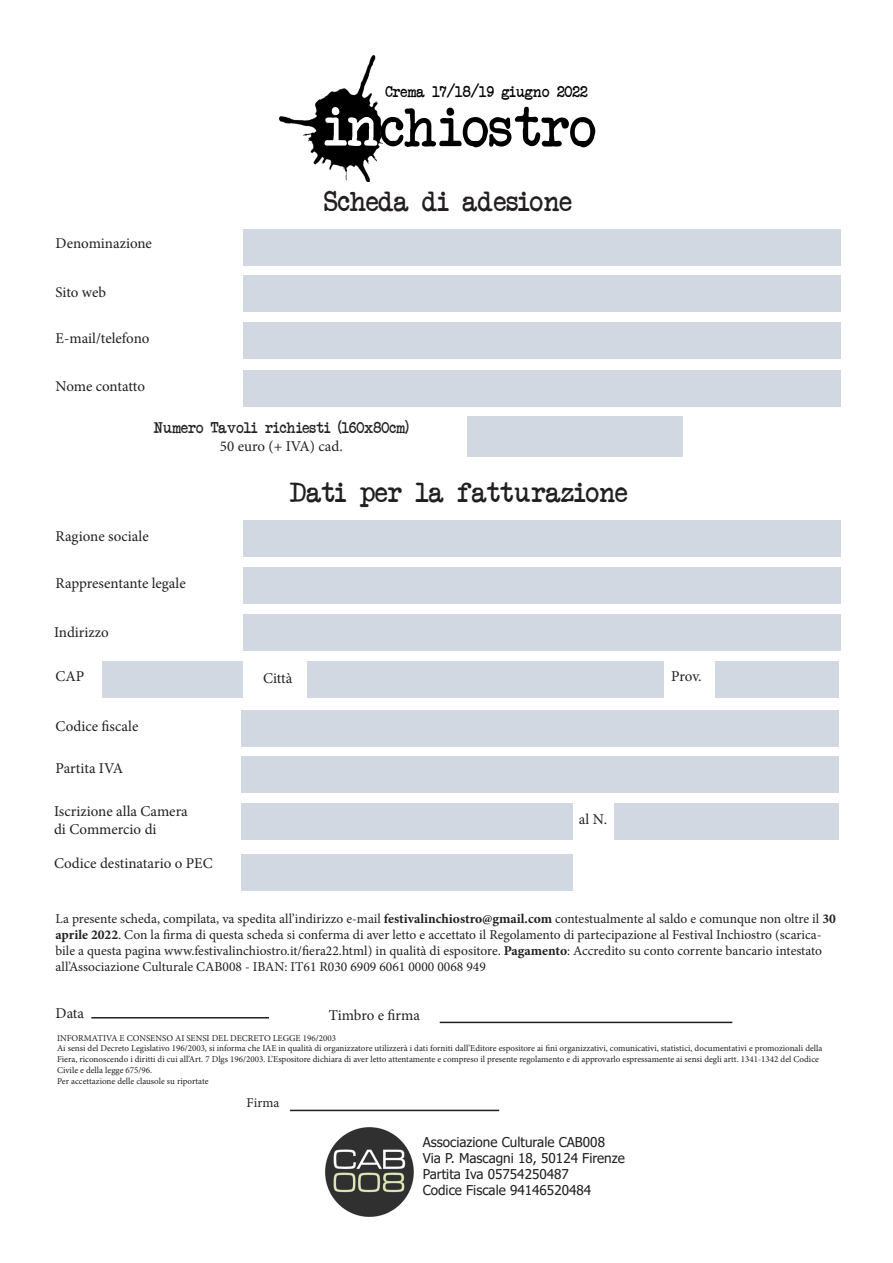
<style>
.page{position:relative;width:893px;height:1263px;background:#fff}
.page>*{position:absolute;margin:0;border:0;box-sizing:border-box;transform-origin:0 0}
.t1{font:54px "Another Typewriter";color:#000}
.t2{font:27px "Another Typewriter";color:#231f20}
.t3{font:15px "Minion Pro";color:#231f20}
.t4{font:15px "Another Typewriter";color:#231f20}
.t5{font:15px "Another Typewriter";color:#000}
.t6{font:13.5px/16.2px "Minion Pro";color:#231f20}
.t7{font:13.5px "Tahoma";color:#231f20}
.t8{font:9px/10.8px "Minion Pro";color:#231f20}
.s1{color:#fff}
.s2{font-weight:700}
</style>
<div class="page">
<img style="left:279px;top:56px;width:104px;height:126px">
<div style="left:243px;top:229px;width:597px;height:37px;background:#d2d8e2"></div>
<div style="left:241px;top:803px;width:332px;height:36px;background:#d2d8e2"></div>
<div style="left:243px;top:276px;width:597px;height:36px;background:#d2d8e2"></div>
<div style="left:243px;top:322px;width:597px;height:37px;background:#d2d8e2"></div>
<div style="left:243px;top:370px;width:597px;height:36px;background:#d2d8e2"></div>
<div style="left:243px;top:520px;width:597px;height:37px;background:#d2d8e2"></div>
<div style="left:243px;top:567px;width:597px;height:37px;background:#d2d8e2"></div>
<div style="left:243px;top:614px;width:597px;height:37px;background:#d2d8e2"></div>
<div style="left:103px;top:661px;width:140px;height:37px;background:#d2d8e2"></div>
<div style="left:307px;top:661px;width:357px;height:37px;background:#d2d8e2"></div>
<div style="left:715px;top:661px;width:124px;height:37px;background:#d2d8e2"></div>
<div style="left:241px;top:710px;width:598px;height:36px;background:#d2d8e2"></div>
<div style="left:241px;top:756px;width:598px;height:37px;background:#d2d8e2"></div>
<div style="left:614px;top:803px;width:225px;height:36px;background:#d2d8e2"></div>
<div style="left:468px;top:416px;width:215px;height:41px;background:#d2d8e2"></div>
<hr style="left:91px;top:1017px;width:178px;height:1px;background:#231f20">
<hr style="left:290px;top:1110px;width:209px;height:1px;background:#231f20">
<hr style="left:440px;top:1022px;width:292px;height:1px;background:#231f20">
<div style="left:241px;top:854px;width:332px;height:37px;background:#d2d8e2"></div>
<img style="left:325px;top:1127px;width:89px;height:90px">
<p class="t5" style="left:385px;top:82px;width:204px">Crema 17/18/19 giugno 2022</p>
<p class="t1" style="left:324px;top:92px;width:273px"><span class="s1">in</span>chiostro</p>
<p class="t3" style="left:56px;top:233px;width:98px">Denominazione</p>
<p class="t3" style="left:56px;top:282px;width:52px">Sito web</p>
<p class="t3" style="left:56px;top:328px;width:95px">E-mail/telefono</p>
<p class="t3" style="left:56px;top:376px;width:91px">Nome contatto</p>
<p class="t2" style="left:324px;top:184px;width:249px">Scheda di adesione</p>
<p class="t4" style="left:154px;top:418px;width:256px">Numero Tavoli richiesti (160x80cm)</p>
<p class="t3" style="left:220px;top:436px;width:124px">50 euro (+ IVA) cad.</p>
<p class="t3" style="left:56px;top:526px;width:95px">Ragione sociale</p>
<p class="t3" style="left:56px;top:573px;width:132px">Rappresentante legale</p>
<p class="t2" style="left:290px;top:475px;width:339px">Dati per la fatturazione</p>
<p class="t3" style="left:54px;top:622px;width:56px">Indirizzo</p>
<p class="t3" style="left:56px;top:666px;width:30px">CAP</p>
<p class="t3" style="left:263px;top:668px;width:31px">Città</p>
<p class="t3" style="left:56px;top:716px;width:84px">Codice fiscale</p>
<p class="t3" style="left:56px;top:759px;width:69px">Partita IVA</p>
<p class="t3" style="left:54px;top:801px;width:135px">Iscrizione alla Camera</p>
<p class="t3" style="left:54px;top:819px;width:104px">di Commercio di</p>
<p class="t3" style="left:54px;top:853px;width:160px">Codice destinatario o PEC</p>
<p class="t3" style="left:579px;top:809px;width:30px">al N.</p>
<p class="t3" style="left:671px;top:666px;width:32px">Prov.</p>
<p class="t6" style="left:56px;top:910px;width:782px">La presente scheda, compilata, va spedita all’indirizzo e-mail <span class="s2">festivalinchiostro@gmail.com</span> contestualmente al saldo e comunque non oltre il <span class="s2">30 aprile 2022</span>. Con la firma di questa scheda si conferma di aver letto e accettato il Regolamento di partecipazione al Festival Inchiostro (scarica&shy;bile a questa pagina www.festivalinchiostro.it/fiera22.html) in qualità di espositore. <span class="s2">Pagamento</span>: Accredito su conto corrente bancario intestato all’Associazione Culturale CAB008 - IBAN: IT61 R030 6909 6061 0000 0068 949</p>
<p class="t3" style="left:56px;top:1003px;width:30px">Data</p>
<p class="t3" style="left:329px;top:1005px;width:93px">Timbro e firma</p>
<p class="t8" style="left:57px;top:1032px;width:280px">INFORMATIVA E CONSENSO AI SENSI DEL DECRETO LEGGE 196/2003</p>
<p class="t8" style="left:57px;top:1043px;width:767px">Ai sensi del Decreto Legislativo 196/2003, si informa che IAE in qualità di organizzatore utilizzerà i dati forniti dall’Editore espositore ai fini organizzativi, comunicativi, statistici, documentativi e promozionali della<br>Fiera, riconoscendo i diritti di cui all’Art. 7 Dlgs 196/2003. L’Espositore dichiara di aver letto attentamente e compreso il presente regolamento e di approvarlo espressamente ai sensi degli artt. 1341-1342 del Codice<br>Civile e della legge 675/96.</p>
<p class="t8" style="left:57px;top:1075px;width:153px">Per accettazione delle clausole su riportate</p>
<p class="t6" style="left:247px;top:1095px;width:34px">Firma</p>
<p class="t7" style="left:423px;top:1133px;width:184px">Associazione Culturale CAB008</p>
<p class="t7" style="left:423px;top:1149px;width:204px">Via P. Mascagni 18, 50124 Firenze</p>
<p class="t7" style="left:423px;top:1165px;width:148px">Partita Iva 05754250487</p>
<p class="t7" style="left:423px;top:1181px;width:170px">Codice Fiscale 94146520484</p>
</div>
